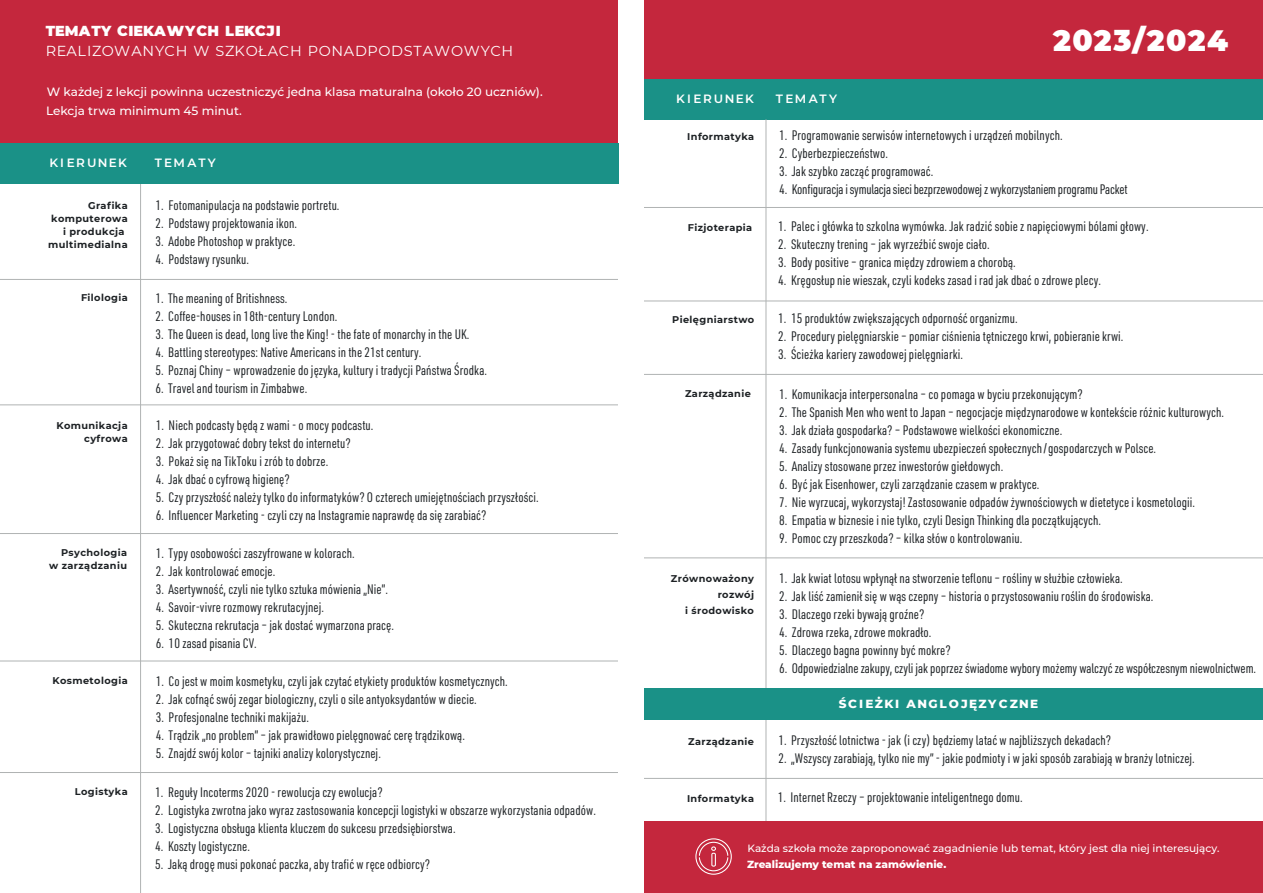
<style>
.page{position:relative;width:1263px;height:893px;background:#fff}
.page>*{position:absolute;margin:0;border:0;box-sizing:border-box;transform-origin:0 0}
.t1{font:900 29.4px "Montserrat";letter-spacing:.045em;color:#fff}
.t2{font:14.4px "Montserrat";letter-spacing:.05em;color:#fff}
.t3{font:900 14.4px "Montserrat";letter-spacing:.02em;color:#fff}
.t4{font:13.5px "URWDIN Cond";letter-spacing:.005em;color:#1d2124}
.t5{font:13.5px "URWDIN Cond";letter-spacing:-.015em;color:#1d2124}
.t6{font:500 12px/19.2px "Montserrat";color:#fff}
.t7{font:800 12px "Montserrat";letter-spacing:.13em;color:#fff}
.t8{font:600 12px "Montserrat";letter-spacing:.12em;color:#fff}
.t9{font:600 12px "Montserrat";letter-spacing:.17em;color:#fff}
.t10{font:500 10.5px "Montserrat";color:#fff}
.t11{font:800 10.5px "Montserrat";color:#fff}
.t12{font:700 9.75px/13px "Montserrat";letter-spacing:.04em;color:#1d2124;text-align:right}
</style>
<div class="page">
<div style="left:0;top:0;width:619px;height:166px;background:#c4273d"></div>
<div style="left:619px;top:0;width:644px;height:90px;background:#c4273d"></div>
<hr style="left:0;top:279px;width:619px;height:1px;background:#b0b3b3">
<hr style="left:140px;top:183px;width:1px;height:710px;background:#b0b3b3">
<div style="left:644px;top:79px;width:619px;height:40px;background:#1a9187"></div>
<hr style="left:631px;top:301px;width:632px;height:1px;background:#b0b3b3">
<hr style="left:631px;top:374px;width:632px;height:1px;background:#b0b3b3">
<hr style="left:631px;top:207px;width:632px;height:1px;background:#b0b3b3">
<hr style="left:631px;top:557px;width:632px;height:1px;background:#b0b3b3">
<hr style="left:766px;top:119px;width:1px;height:707px;background:#b0b3b3">
<hr style="left:631px;top:778px;width:632px;height:1px;background:#b0b3b3">
<hr style="left:0;top:404px;width:619px;height:1px;background:#b0b3b3">
<hr style="left:0;top:533px;width:619px;height:1px;background:#b0b3b3">
<hr style="left:0;top:661px;width:619px;height:1px;background:#b0b3b3">
<hr style="left:0;top:772px;width:619px;height:1px;background:#b0b3b3">
<div style="left:631px;top:821px;width:632px;height:72px;background:#c4273d"></div>
<svg style="left:695px;top:838px;width:37px;height:37px"></svg>
<div style="left:631px;top:689px;width:632px;height:31px;background:#1a9187"></div>
<div style="left:619px;top:0;width:25px;height:893px;background:#fff"></div>
<div style="left:0;top:143px;width:619px;height:40px;background:#1a9187"></div>
<p class="t3" style="left:46px;top:20px;width:237px">TEMATY CIEKAWYCH LEKCJI</p>
<p class="t2" style="left:46px;top:41px;width:469px">REALIZOWANYCH W SZKOŁACH PONADPODSTAWOWYCH</p>
<p class="t6" style="left:46px;top:82px;width:498px">W każdej z lekcji powinna uczestniczyć jedna klasa maturalna (około 20 uczniów).<br>Lekcja trwa minimum 45 minut.</p>
<p class="t8" style="left:49px;top:154px;width:79px">KIERUNEK</p>
<p class="t9" style="left:155px;top:154px;width:63px">TEMATY</p>
<p class="t12" style="left:88px;top:198px;width:41px">Grafika</p>
<p class="t12" style="left:51px;top:211px;width:78px">komputerowa</p>
<p class="t12" style="left:63px;top:224px;width:63px">i produkcja</p>
<p class="t12" style="left:48px;top:237px;width:81px">multimedialna</p>
<p class="t4" style="left:156px;top:197px;width:185px">1. Fotomanipulacja na podstawie portretu.</p>
<p class="t4" style="left:156px;top:215px;width:143px">2. Podstawy projektowania ikon.</p>
<p class="t4" style="left:156px;top:233px;width:141px">3. Adobe Photoshop w praktyce.</p>
<p class="t4" style="left:156px;top:251px;width:95px">4. Podstawy rysunku.</p>
<p class="t12" style="left:81px;top:291px;width:48px">Filologia</p>
<p class="t4" style="left:155px;top:289px;width:134px">1. The meaning of Britishness.</p>
<p class="t4" style="left:155px;top:307px;width:184px">2. Coffee-houses in 18th-century London.</p>
<p class="t4" style="left:155px;top:325px;width:315px">3. The Queen is dead, long live the King! - the fate of monarchy in the UK.</p>
<p class="t4" style="left:155px;top:343px;width:267px">4. Battling stereotypes: Native Americans in the 21st century.</p>
<p class="t4" style="left:155px;top:361px;width:333px">5. Poznaj Chiny – wprowadzenie do języka, kultury i tradycji Państwa Środka.</p>
<p class="t4" style="left:155px;top:379px;width:153px">6. Travel and tourism in Zimbabwe.</p>
<p class="t12" style="left:56px;top:418px;width:73px">Komunikacja cyfrowa</p>
<p class="t4" style="left:156px;top:416px;width:219px">1. Niech podcasty będą z wami - o mocy podcastu.</p>
<p class="t4" style="left:156px;top:434px;width:196px">2. Jak przygotować dobry tekst do internetu?</p>
<p class="t4" style="left:156px;top:452px;width:174px">3. Pokaż się na TikToku i zrób to dobrze.</p>
<p class="t4" style="left:156px;top:470px;width:135px">4. Jak dbać o cyfrową higienę?</p>
<p class="t4" style="left:156px;top:488px;width:384px">5. Czy przyszłość należy tylko do informatyków? O czterech umiejętnościach przyszłości.</p>
<p class="t4" style="left:156px;top:506px;width:332px">6. Influencer Marketing - czyli czy na Instagramie naprawdę da się zarabiać?</p>
<p class="t12" style="left:49px;top:546px;width:79px">Psychologia<br>w zarządzaniu</p>
<p class="t4" style="left:156px;top:544px;width:200px">1. Typy osobowości zaszyfrowane w kolorach.</p>
<p class="t4" style="left:156px;top:562px;width:121px">2. Jak kontrolować emocje.</p>
<p class="t4" style="left:156px;top:580px;width:234px">3. Asertywność, czyli nie tylko sztuka mówienia „Nie”.</p>
<p class="t4" style="left:156px;top:598px;width:170px">4. Savoir-vivre rozmowy rekrutacyjnej.</p>
<p class="t4" style="left:156px;top:616px;width:240px">5. Skuteczna rekrutacja – jak dostać wymarzona pracę.</p>
<p class="t4" style="left:156px;top:634px;width:103px">6. 10 zasad pisania CV.</p>
<p class="t12" style="left:53px;top:674px;width:77px">Kosmetologia</p>
<p class="t4" style="left:156px;top:672px;width:353px">1. Co jest w moim kosmetyku, czyli jak czytać etykiety produktów kosmetycznych.</p>
<p class="t4" style="left:156px;top:690px;width:322px">2. Jak cofnąć swój zegar biologiczny, czyli o sile antyoksydantów w diecie.</p>
<p class="t4" style="left:156px;top:708px;width:155px">3. Profesjonalne techniki makijażu.</p>
<p class="t4" style="left:156px;top:726px;width:311px">4. Trądzik „no problem” – jak prawidłowo pielęgnować cerę trądzikową.</p>
<p class="t4" style="left:156px;top:744px;width:227px">5. Znajdź swój kolor – tajniki analizy kolorystycznej.</p>
<p class="t12" style="left:75px;top:784px;width:54px">Logistyka</p>
<p class="t4" style="left:155px;top:784px;width:229px">1. Reguły Incoterms 2020 - rewolucja czy ewolucja?</p>
<p class="t4" style="left:155px;top:802px;width:442px">2. Logistyka zwrotna jako wyraz zastosowania koncepcji logistyki w obszarze wykorzystania odpadów.</p>
<p class="t4" style="left:155px;top:820px;width:302px">3. Logistyczna obsługa klienta kluczem do sukcesu przedsiębiorstwa.</p>
<p class="t4" style="left:155px;top:838px;width:96px">4. Koszty logistyczne.</p>
<p class="t4" style="left:155px;top:856px;width:276px">5. Jaką drogę musi pokonać paczka, aby trafić w ręce odbiorcy?</p>
<h1 class="t1" style="left:1053px;top:19px;width:176px">2023/2024</h1>
<p class="t8" style="left:676px;top:90px;width:79px">KIERUNEK</p>
<p class="t9" style="left:776px;top:90px;width:63px">TEMATY</p>
<p class="t12" style="left:687px;top:129px;width:68px">Informatyka</p>
<p class="t4" style="left:779px;top:126px;width:285px">1. Programowanie serwisów internetowych i urządzeń mobilnych.</p>
<p class="t4" style="left:779px;top:144px;width:111px">2. Cyberbezpieczeństwo.</p>
<p class="t4" style="left:779px;top:162px;width:156px">3. Jak szybko zacząć programować.</p>
<p class="t5" style="left:779px;top:180px;width:350px">4. Konfiguracja i symulacja sieci bezprzewodowej z wykorzystaniem programu Packet</p>
<p class="t12" style="left:688px;top:221px;width:66px">Fizjoterapia</p>
<p class="t4" style="left:778px;top:218px;width:372px">1. Palec i główka to szkolna wymówka. Jak radzić sobie z napięciowymi bólami głowy.</p>
<p class="t4" style="left:778px;top:236px;width:213px">2. Skuteczny trening – jak wyrzeźbić swoje ciało.</p>
<p class="t4" style="left:778px;top:254px;width:239px">3. Body positive – granica między zdrowiem a chorobą.</p>
<p class="t4" style="left:778px;top:272px;width:324px">4. Kręgosłup nie wieszak, czyli kodeks zasad i rad jak dbać o zdrowe plecy.</p>
<p class="t12" style="left:672px;top:313px;width:84px">Pielęgniarstwo</p>
<p class="t4" style="left:778px;top:310px;width:241px">1. 15 produktów zwiększających odporność organizmu.</p>
<p class="t4" style="left:778px;top:328px;width:347px">2. Procedury pielęgniarskie – pomiar ciśnienia tętniczego krwi, pobieranie krwi.</p>
<p class="t4" style="left:778px;top:346px;width:186px">3. Ścieżka kariery zawodowej pielęgniarki.</p>
<p class="t12" style="left:685px;top:387px;width:67px">Zarządzanie</p>
<p class="t4" style="left:779px;top:385px;width:305px">1. Komunikacja interpersonalna – co pomaga w byciu przekonującym?</p>
<p class="t4" style="left:779px;top:403px;width:447px">2. The Spanish Men who went to Japan – negocjacje międzynarodowe w kontekście różnic kulturowych.</p>
<p class="t4" style="left:779px;top:421px;width:285px">3. Jak działa gospodarka? – Podstawowe wielkości ekonomiczne.</p>
<p class="t4" style="left:779px;top:439px;width:379px">4. Zasady funkcjonowania systemu ubezpieczeń społecznych/gospodarczych w Polsce.</p>
<p class="t4" style="left:779px;top:457px;width:226px">5. Analizy stosowane przez inwestorów giełdowych.</p>
<p class="t4" style="left:779px;top:475px;width:262px">6. Być jak Eisenhower, czyli zarządzanie czasem w praktyce.</p>
<p class="t4" style="left:779px;top:493px;width:418px">7. Nie wyrzucaj, wykorzystaj! Zastosowanie odpadów żywnościowych w dietetyce i kosmetologii.</p>
<p class="t4" style="left:779px;top:511px;width:324px">8. Empatia w biznesie i nie tylko, czyli Design Thinking dla początkujących.</p>
<p class="t4" style="left:779px;top:529px;width:245px">9. Pomoc czy przeszkoda? – kilka słów o kontrolowaniu.</p>
<p class="t12" style="left:671px;top:570px;width:85px;line-height:16px">Zrównoważony rozwój<br>i środowisko</p>
<p class="t4" style="left:779px;top:569px;width:345px">1. Jak kwiat lotosu wpłynął na stworzenie teflonu – rośliny w służbie człowieka.</p>
<p class="t4" style="left:779px;top:587px;width:376px">2. Jak liść zamienił się w wąs czepny – historia o przystosowaniu roślin do środowiska.</p>
<p class="t4" style="left:779px;top:605px;width:147px">3. Dlaczego rzeki bywają groźne?</p>
<p class="t4" style="left:779px;top:623px;width:154px">4. Zdrowa rzeka, zdrowe mokradło.</p>
<p class="t4" style="left:779px;top:641px;width:173px">5. Dlaczego bagna powinny być mokre?</p>
<p class="t4" style="left:779px;top:659px;width:479px">6. Odpowiedzialne zakupy, czyli jak poprzez świadome wybory możemy walczyć ze współczesnym niewolnictwem.</p>
<p class="t7" style="left:839px;top:695px;width:201px">ŚCIEŻKI ANGLOJĘZYCZNE</p>
<p class="t12" style="left:688px;top:735px;width:67px">Zarządzanie</p>
<p class="t4" style="left:778px;top:731px;width:334px">1. Przyszłość lotnictwa - jak (i czy) będziemy latać w najbliższych dekadach?</p>
<p class="t4" style="left:778px;top:749px;width:418px">2. „Wszyscy zarabiają, tylko nie my” - jakie podmioty i w jaki sposób zarabiają w branży lotniczej.</p>
<p class="t12" style="left:687px;top:792px;width:68px">Informatyka</p>
<p class="t4" style="left:778px;top:789px;width:246px">1. Internet Rzeczy – projektowanie inteligentnego domu.</p>
<p class="t10" style="left:748px;top:841px;width:473px">Każda szkoła może zaproponować zagadnienie lub temat, który jest dla niej interesujący.</p>
<p class="t11" style="left:747px;top:857px;width:201px">Zrealizujemy temat na zamówienie.</p>
</div>
